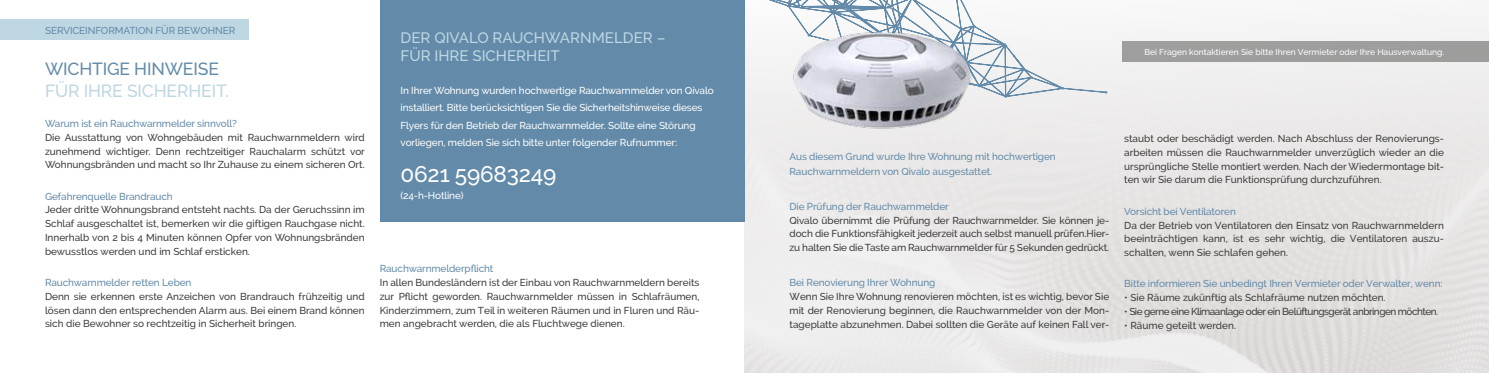
<style>
.page{position:relative;width:1489px;height:373px;background:#fff}
.page>*{position:absolute;margin:0;border:0;box-sizing:border-box;transform-origin:0 0}
.t1{font:500 22.5px "Raleway";letter-spacing:-.01em;color:#fff}
.t2{font:500 17.5px "Raleway";letter-spacing:-.01em;color:#bed7e3}
.t3{font:500 17.5px "Raleway";letter-spacing:-.01em;color:#638ba9}
.t4{font:500 15px/18px "Raleway";color:#bed7e3}
.t5{font:500 10px/13.8px "Raleway";color:#3c3c3b;text-align:justify}
.t6{font:500 10px/15px "Raleway";letter-spacing:-.01em;color:#638ba9}
.t7{font:500 10px/17.5px "Raleway";letter-spacing:-.01em;color:#fff}
.t8{font:500 10px "Raleway";letter-spacing:-.05em;color:#3c3c3b}
.t9{font:500 8.5px "Raleway";color:#fff}
</style>
<div class="page">
<img style="left:744px;top:14px;width:744px;height:358px">
<div style="left:0;top:19px;width:248px;height:21px;background:#bed7e3"></div>
<div style="left:380px;top:0;width:364px;height:221px;background:#638ba9"></div>
<div style="left:1122px;top:41px;width:366px;height:21px;background:#9f9e9d"></div>
<svg style="left:744px;top:0;width:362px;height:142px"></svg>
<img style="left:789px;top:28px;width:186px;height:104px">
<p class="t6" style="left:45px;top:23px;width:192px">SERVICEINFORMATION FÜR BEWOHNER</p>
<h2 class="t3" style="left:45px;top:58px;width:175px">WICHTIGE HINWEISE</h2>
<h2 class="t2" style="left:45px;top:81px;width:186px">FÜR IHRE SICHERHEIT.</h2>
<p class="t6" style="left:45px;top:116px;width:193px">Warum ist ein Rauchwarnmelder sinnvoll?</p>
<p class="t5" style="left:45px;top:130px;width:321px">Die Ausstattung von Wohngebäuden mit Rauchwarnmeldern wird zunehmend wichtiger. Denn rechtzeitiger Rauchalarm schützt vor Wohnungsbränden und macht so Ihr Zuhause zu einem sicheren Ort.</p>
<p class="t6" style="left:45px;top:188px;width:129px">Gefahrenquelle Brandrauch</p>
<p class="t5" style="left:45px;top:202px;width:321px">Jeder dritte Wohnungsbrand entsteht nachts. Da der Geruchssinn im Schlaf ausgeschaltet ist, bemerken wir die giftigen Rauchgase nicht.<br>Innerhalb von 2 bis 4 Minuten können Opfer von Wohnungsbränden bewusstlos werden und im Schlaf ersticken.</p>
<p class="t6" style="left:45px;top:274px;width:148px">Rauchwarnmelder retten Leben</p>
<p class="t5" style="left:45px;top:289px;width:321px">Denn sie erkennen erste Anzeichen von Brandrauch frühzeitig und lösen dann den entsprechenden Alarm aus. Bei einem Brand können sich die Bewohner so rechtzeitig in Sicherheit bringen.</p>
<h3 class="t4" style="left:400px;top:28px;width:266px">DER QIVALO RAUCHWARNMELDER –<br>FÜR IHRE SICHERHEIT</h3>
<p class="t7" style="left:400px;top:81px;width:315px">In Ihrer Wohnung wurden hochwertige Rauchwarnmelder von Qivalo installiert. Bitte berücksichtigen Sie die Sicherheitshinweise dieses Flyers für den Betrieb der Rauchwarnmelder. Sollte eine Störung vorliegen, melden Sie sich bitte unter folgender Rufnummer:</p>
<h1 class="t1" style="left:400px;top:160px;width:157px">0621 59683249</h1>
<p class="t7" style="left:400px;top:186px;width:64px">(24-h-Hotline)</p>
<p class="t6" style="left:380px;top:261px;width:115px">Rauchwarnmelderpflicht</p>
<p class="t5" style="left:380px;top:275px;width:321px">In allen Bundesländern ist der Einbau von Rauchwarnmeldern bereits zur Pflicht geworden. Rauchwarnmelder müssen in Schlafräumen, Kinderzimmern, zum Teil in weiteren Räumen und in Fluren und Räu&shy;men angebracht werden, die als Fluchtwege dienen.</p>
<p class="t9" style="left:1144px;top:47px;width:301px">Bei Fragen kontaktieren Sie bitte Ihren Vermieter oder Ihre Hausverwaltung.</p>
<p class="t6" style="left:789px;top:148px;width:268px">Aus diesem Grund wurde Ihre Wohnung mit hochwertigen<br>Rauchwarnmeldern von Qivalo ausgestattet.</p>
<p class="t6" style="left:789px;top:198px;width:161px">Die Prüfung der Rauchwarnmelder</p>
<p class="t5" style="left:789px;top:213px;width:321px">Qivalo übernimmt die Prüfung der Rauchwarnmelder. Sie können je&shy;doch die Funktionsfähigkeit jederzeit auch selbst manuell prüfen.Hier&shy;zu halten Sie die Taste am Rauchwarnmelder für 5 Sekunden gedrückt.</p>
<p class="t6" style="left:789px;top:274px;width:147px">Bei Renovierung Ihrer Wohnung</p>
<p class="t5" style="left:789px;top:289px;width:321px">Wenn Sie Ihre Wohnung renovieren möchten, ist es wichtig, bevor Sie mit der Renovierung beginnen, die Rauchwarnmelder von der Mon&shy;tageplatte abzunehmen. Dabei sollten die Geräte auf keinen Fall ver-</p>
<p class="t5" style="left:1124px;top:131px;width:321px">staubt oder beschädigt werden. Nach Abschluss der Renovierungs&shy;arbeiten müssen die Rauchwarnmelder unverzüglich wieder an die ursprüngliche Stelle montiert werden. Nach der Wiedermontage bit&shy;ten wir Sie darum die Funktionsprüfung durchzuführen.</p>
<p class="t6" style="left:1124px;top:203px;width:113px">Vorsicht bei Ventilatoren</p>
<p class="t5" style="left:1124px;top:218px;width:321px">Da der Betrieb von Ventilatoren den Einsatz von Rauchwarnmeldern beeinträchtigen kann, ist es sehr wichtig, die Ventilatoren auszu&shy;schalten, wenn Sie schlafen gehen.</p>
<p class="t6" style="left:1124px;top:276px;width:320px">Bitte informieren Sie unbedingt Ihren Vermieter oder Verwalter, wenn:</p>
<p class="t5" style="left:1124px;top:290px;width:263px">• Sie Räume zukünftig als Schlafräume nutzen möchten.</p>
<p class="t8" style="left:1124px;top:305px;width:315px">• Sie gerne eine Klimaanlage oder ein Belüftungsgerät anbringen möchten.</p>
<p class="t5" style="left:1124px;top:318px;width:113px">• Räume geteilt werden.</p>
</div>
